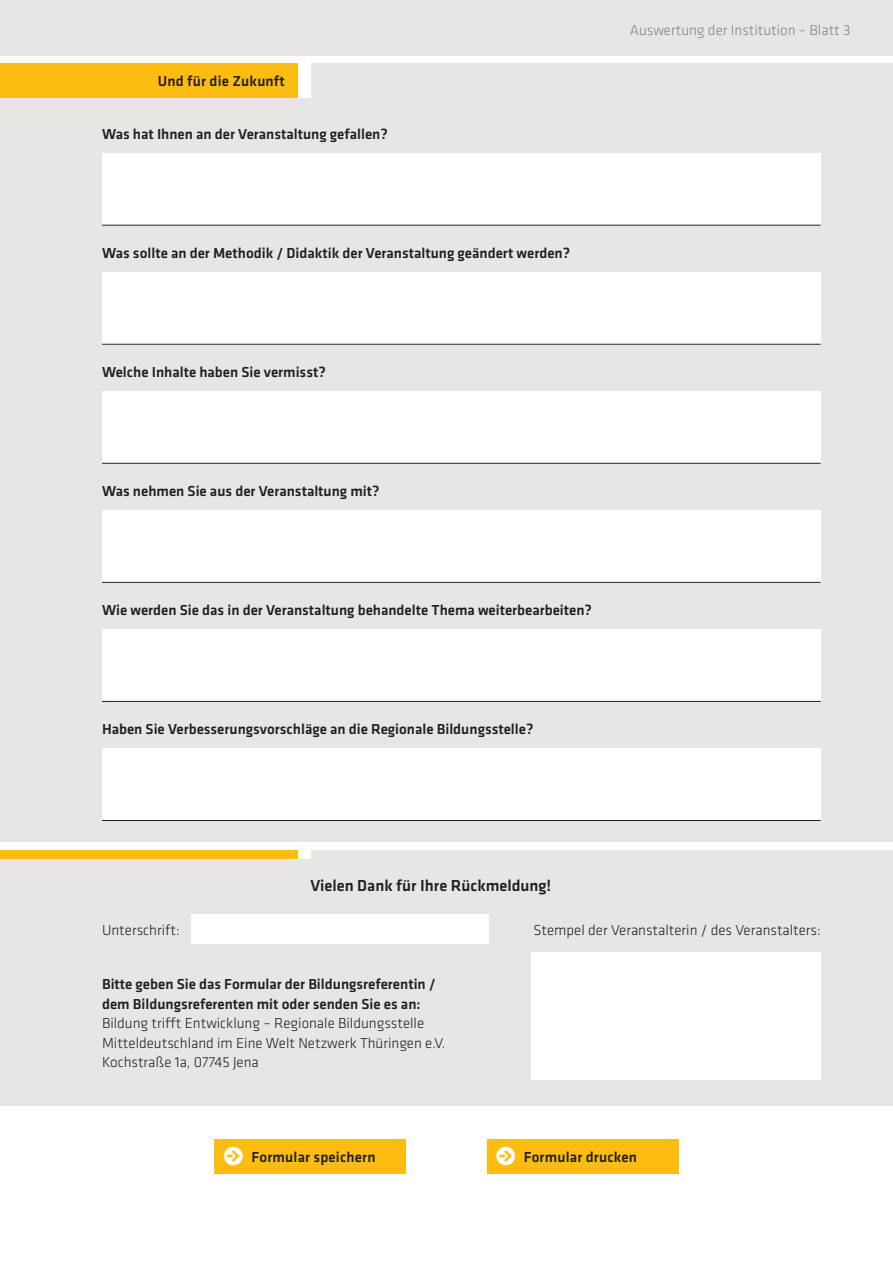
<style>
.page{position:relative;width:893px;height:1263px;background:#fff}
.page>*{position:absolute;margin:0;border:0;box-sizing:border-box;transform-origin:0 0}
.t1{font:500 16.5px "Klavika";color:#231f20}
.t2{font:500 15px/19.5px "Klavika";color:#231f20}
.t3{font:300 15px/19.5px "Klavika";color:#231f20}
.t4{font:300 15px "Klavika";color:#808285}
.s1{font-weight:700;font-size:27px;color:#fff}
</style>
<div class="page">
<div style="left:0;top:0;width:893px;height:55px;background:#e8e6e4"></div>
<div style="left:0;top:64px;width:893px;height:778px;background:#e8e6e4"></div>
<div style="left:0;top:64px;width:298px;height:34px;background:#fdbc12"></div>
<div style="left:298px;top:64px;width:12px;height:34px;background:#fff"></div>
<div style="left:0;top:850px;width:893px;height:256px;background:#e8e6e4"></div>
<div style="left:0;top:850px;width:298px;height:9px;background:#fdbc12"></div>
<div style="left:298px;top:850px;width:12px;height:9px;background:#fff"></div>
<div style="left:102px;top:153px;width:719px;height:72px;background:#fff"></div>
<div style="left:102px;top:272px;width:719px;height:72px;background:#fff"></div>
<div style="left:102px;top:391px;width:719px;height:72px;background:#fff"></div>
<div style="left:102px;top:510px;width:719px;height:73px;background:#fff"></div>
<div style="left:102px;top:629px;width:719px;height:73px;background:#fff"></div>
<div style="left:102px;top:748px;width:719px;height:73px;background:#fff"></div>
<hr style="left:102px;top:225px;width:719px;height:1px;background:#231f20">
<hr style="left:102px;top:344px;width:719px;height:1px;background:#231f20">
<hr style="left:102px;top:463px;width:719px;height:1px;background:#231f20">
<hr style="left:102px;top:582px;width:719px;height:1px;background:#231f20">
<hr style="left:102px;top:701px;width:719px;height:1px;background:#231f20">
<hr style="left:102px;top:820px;width:719px;height:1px;background:#231f20">
<div style="left:191px;top:914px;width:298px;height:30px;background:#fff"></div>
<div style="left:531px;top:952px;width:290px;height:128px;background:#fff"></div>
<div style="left:215px;top:1140px;width:191px;height:34px;background:#fdbc12"></div>
<div style="left:487px;top:1140px;width:191px;height:34px;background:#fdbc12"></div>
<p class="t2" style="left:158px;top:71px;width:129px">Und für die Zukunft</p>
<p class="t2" style="left:102px;top:124px;width:287px">Was hat Ihnen an der Veranstaltung gefallen?</p>
<p class="t2" style="left:102px;top:243px;width:470px">Was sollte an der Methodik / Didaktik der Veranstaltung geändert werden?</p>
<p class="t2" style="left:102px;top:362px;width:225px">Welche Inhalte haben Sie vermisst?</p>
<p class="t4" style="left:630px;top:21px;width:222px">Auswertung der Institution – Blatt 3</p>
<p class="t2" style="left:102px;top:481px;width:279px">Was nehmen Sie aus der Veranstaltung mit?</p>
<p class="t2" style="left:102px;top:600px;width:491px">Wie werden Sie das in der Veranstaltung behandelte Thema weiterbearbeiten?</p>
<p class="t2" style="left:102px;top:719px;width:433px">Haben Sie Verbesserungsvorschläge an die Regionale Bildungsstelle?</p>
<p class="t1" style="left:310px;top:874px;width:242px">Vielen Dank für Ihre Rückmeldung!</p>
<p class="t3" style="left:102px;top:920px;width:79px">Unterschrift:</p>
<p class="t3" style="left:534px;top:920px;width:289px">Stempel der Veranstalterin / des Veranstalters:</p>
<p class="t2" style="left:102px;top:974px;width:335px">Bitte geben Sie das Formular der Bildungsreferentin / dem Bildungsreferenten mit oder senden Sie es an:</p>
<p class="t3" style="left:102px;top:1013px;width:345px">Bildung trifft Entwicklung – Regionale Bildungsstelle<br>Mitteldeutschland im Eine Welt Netzwerk Thüringen e.V.<br>Kochstraße 1a, 07745 Jena</p>
<p class="t2" style="left:223px;top:1146px;width:154px"><span class="s1">•</span> Formular speichern</p>
<p class="t2" style="left:495px;top:1146px;width:143px"><span class="s1">•</span> Formular drucken</p>
</div>
